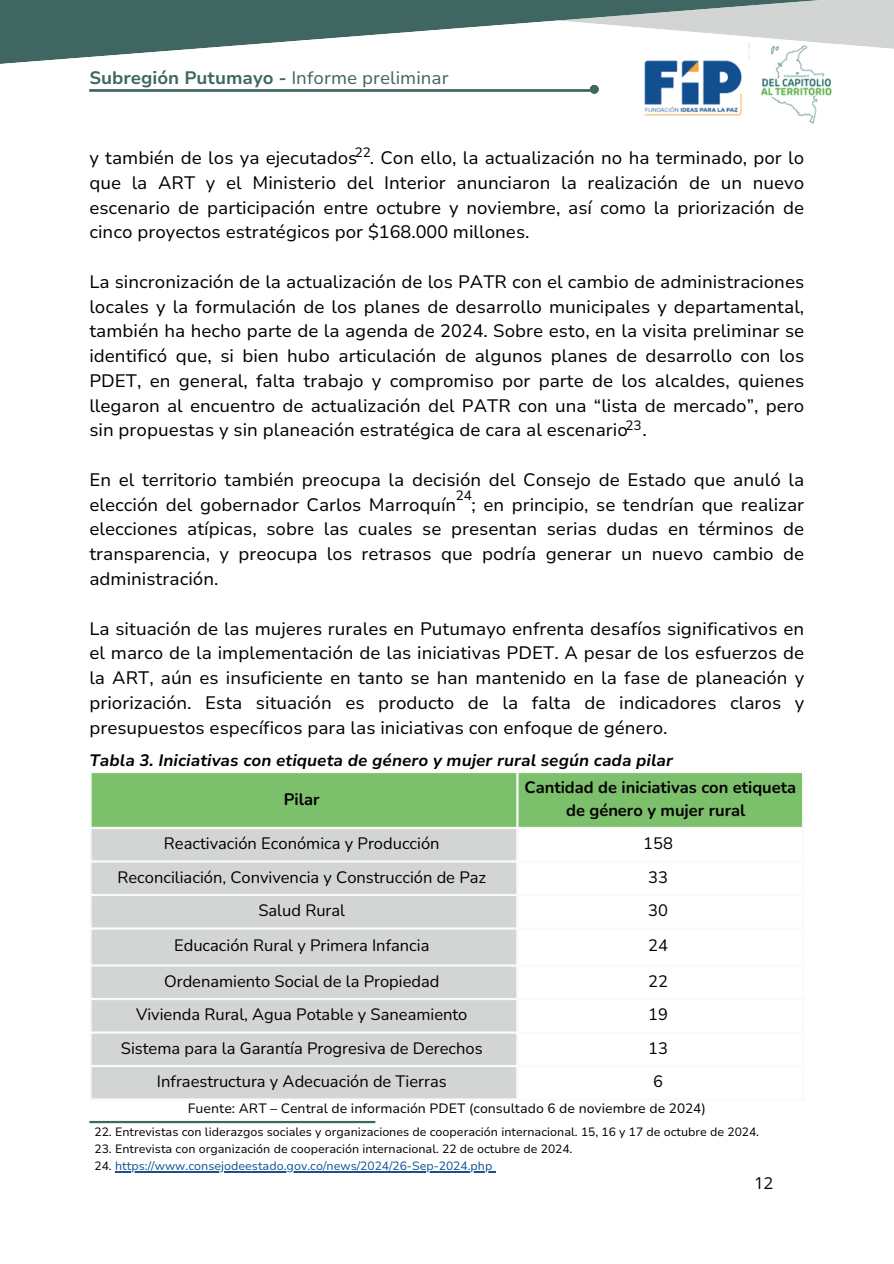
<style>
.page{position:relative;width:894px;height:1264px;background:#fff}
.page>*{position:absolute;margin:0;border:0;box-sizing:border-box;transform-origin:0 0}
.t1{font:18px/24.8px "Nunito Sans 10 pt";color:#000;text-align:justify}
.t2{font:700 18px "Nunito Sans 10 pt";color:#406661}
.t3{font:16.5px "Nunito";color:#000}
.t4{font:italic 700 16.5px "Nunito Sans 10 pt";color:#000}
.t5{font:700 16.5px/22.5px "Nunito";color:#000;text-align:center}
.t6{font:16.5px "Open Sans";color:#000}
.t7{font:13.5px "Nunito Sans 10 pt";color:#000}
.t8{font:12px "Nunito Sans 10 pt";color:#000}
.t9{font:12px "Nunito Sans 10 pt";color:#165191}
.s1{font-weight:400}
.s2{color:#000}
</style>
<div class="page">
<img style="left:644px;top:68px;width:188px;height:56px">
<svg style="left:864px;top:0;width:29px;height:49px"></svg>
<svg style="left:0;top:0;width:864px;height:68px"></svg>
<div style="left:748px;top:42px;width:21px;height:22px;background:#fff;border-radius:50%"></div>
<svg style="left:743px;top:69px;width:19px;height:28px"></svg>
<hr style="left:89px;top:1120px;width:286px;height:3px;background:#406661">
<hr style="left:89px;top:89px;width:504px;height:3px;background:#406661">
<div style="left:589px;top:85px;width:9px;height:9px;background:#406661;border-radius:50%"></div>
<hr style="left:115px;top:1171px;width:377px;height:1px;background:#165191">
<div style="left:92px;top:773px;width:709px;height:53px;background:#7dc06b"></div>
<div style="left:92px;top:829px;width:424px;height:269px;background:#d3d5d5"></div>
<hr style="left:89px;top:773px;width:3px;height:325px;background:#f9fafa">
<hr style="left:516px;top:773px;width:2px;height:325px;background:#f9fafa">
<hr style="left:801px;top:773px;width:3px;height:325px;background:#f9fafa">
<hr style="left:89px;top:770px;width:715px;height:3px;background:#f9fafa">
<hr style="left:89px;top:826px;width:715px;height:3px;background:#f9fafa">
<hr style="left:89px;top:860px;width:715px;height:2px;background:#f9fafa">
<hr style="left:89px;top:893px;width:715px;height:3px;background:#f9fafa">
<hr style="left:89px;top:927px;width:715px;height:2px;background:#f9fafa">
<hr style="left:89px;top:964px;width:715px;height:2px;background:#f9fafa">
<hr style="left:89px;top:997px;width:715px;height:3px;background:#f9fafa">
<hr style="left:89px;top:1031px;width:715px;height:2px;background:#f9fafa">
<hr style="left:89px;top:1064px;width:715px;height:3px;background:#f9fafa">
<hr style="left:89px;top:1098px;width:715px;height:2px;background:#f9fafa">
<h2 class="t2" style="left:89px;top:66px;width:361px">Subregión Putumayo - <span class="s1">Informe preliminar</span></h2>
<p class="t7" style="left:355px;top:143px;width:18px">22</p>
<h2 class="t1" style="left:89px;top:146px;width:716px">y también de los ya ejecutados . Con ello, la actualización no ha terminado, por lo que la ART y el Ministerio del Interior anunciaron la realización de un nuevo escenario de participación entre octubre y noviembre, así como la priorización de cinco proyectos estratégicos por $168.000 millones.</h2>
<p class="t1" style="left:89px;top:269px;width:716px">La sincronización de la actualización de los PATR con el cambio de administraciones locales y la formulación de los planes de desarrollo municipales y departamental, también ha hecho parte de la agenda de 2024. Sobre esto, en la visita preliminar se identificó que, si bien hubo articulación de algunos planes de desarrollo con los PDET, en general, falta trabajo y compromiso por parte de los alcaldes, quienes llegaron al encuentro de actualización del PATR con una “lista de mercado”, pero sin propuestas y sin planeación estratégica de cara al escenario .</p>
<h2 class="t1" style="left:89px;top:467px;width:716px">En el territorio también preocupa la decisión del Consejo de Estado que anuló la elección del gobernador Carlos Marroquín ; en principio, se tendrían que realizar elecciones atípicas, sobre las cuales se presentan serias dudas en términos de transparencia, y preocupa los retrasos que podría generar un nuevo cambio de administración.</h2>
<h2 class="t1" style="left:89px;top:616px;width:716px">La situación de las mujeres rurales en Putumayo enfrenta desafíos significativos en el marco de la implementación de las iniciativas PDET. A pesar de los esfuerzos de la ART, aún es insuficiente en tanto se han mantenido en la fase de planeación y priorización. Esta situación es producto de la falta de indicadores claros y presupuestos específicos para las iniciativas con enfoque de género.</h2>
<h1 class="t7" style="left:625px;top:416px;width:18px">23</h1>
<p class="t7" style="left:455px;top:486px;width:18px">24</p>
<p class="t4" style="left:89px;top:749px;width:585px">Tabla 3. Iniciativas con etiqueta de género y mujer rural según cada pilar</p>
<p class="t5" style="left:284px;top:788px;width:37px">Pilar</p>
<p class="t5" style="left:524px;top:776px;width:273px">Cantidad de iniciativas con etiqueta de género y mujer rural</p>
<p class="t3" style="left:164px;top:832px;width:277px">Reactivación Económica y Producción</p>
<p class="t3" style="left:643px;top:832px;width:31px">158</p>
<p class="t3" style="left:117px;top:866px;width:370px">Reconciliación, Convivencia y Construcción de Paz</p>
<p class="t3" style="left:648px;top:866px;width:21px">33</p>
<p class="t3" style="left:258px;top:899px;width:88px">Salud Rural</p>
<p class="t3" style="left:648px;top:899px;width:21px">30</p>
<p class="t3" style="left:174px;top:934px;width:257px">Educación Rural y Primera Infancia</p>
<p class="t3" style="left:648px;top:934px;width:21px">24</p>
<p class="t3" style="left:164px;top:970px;width:277px">Ordenamiento Social de la Propiedad</p>
<p class="t3" style="left:648px;top:970px;width:21px">22</p>
<p class="t3" style="left:136px;top:1003px;width:333px">Vivienda Rural, Agua Potable y Saneamiento</p>
<p class="t3" style="left:648px;top:1003px;width:21px">19</p>
<h3 class="t3" style="left:121px;top:1037px;width:363px">Sistema para la Garantía Progresiva de Derechos</h3>
<p class="t3" style="left:648px;top:1037px;width:21px">13</p>
<p class="t3" style="left:157px;top:1070px;width:291px">Infraestructura y Adecuación de Tierras</p>
<p class="t3" style="left:653px;top:1070px;width:11px">6</p>
<p class="t7" style="left:188px;top:1099px;width:519px">Fuente: ART – Central de información PDET (consultado 6 de noviembre de 2024)</p>
<p class="t8" style="left:94px;top:1124px;width:666px">22. Entrevistas con liderazgos sociales y organizaciones de cooperación internacional. 15, 16 y 17 de octubre de 2024.</p>
<p class="t8" style="left:94px;top:1141px;width:479px">23. Entrevista con organización de cooperación internacional. 22 de octubre de 2024.</p>
<p class="t9" style="left:94px;top:1158px;width:399px"><span class="s2">24.</span> https://www.consejodeestado.gov.co/news/2024/26-Sep-2024.php</p>
<h2 class="t6" style="left:754px;top:1171px;width:20px">12</h2>
</div>
